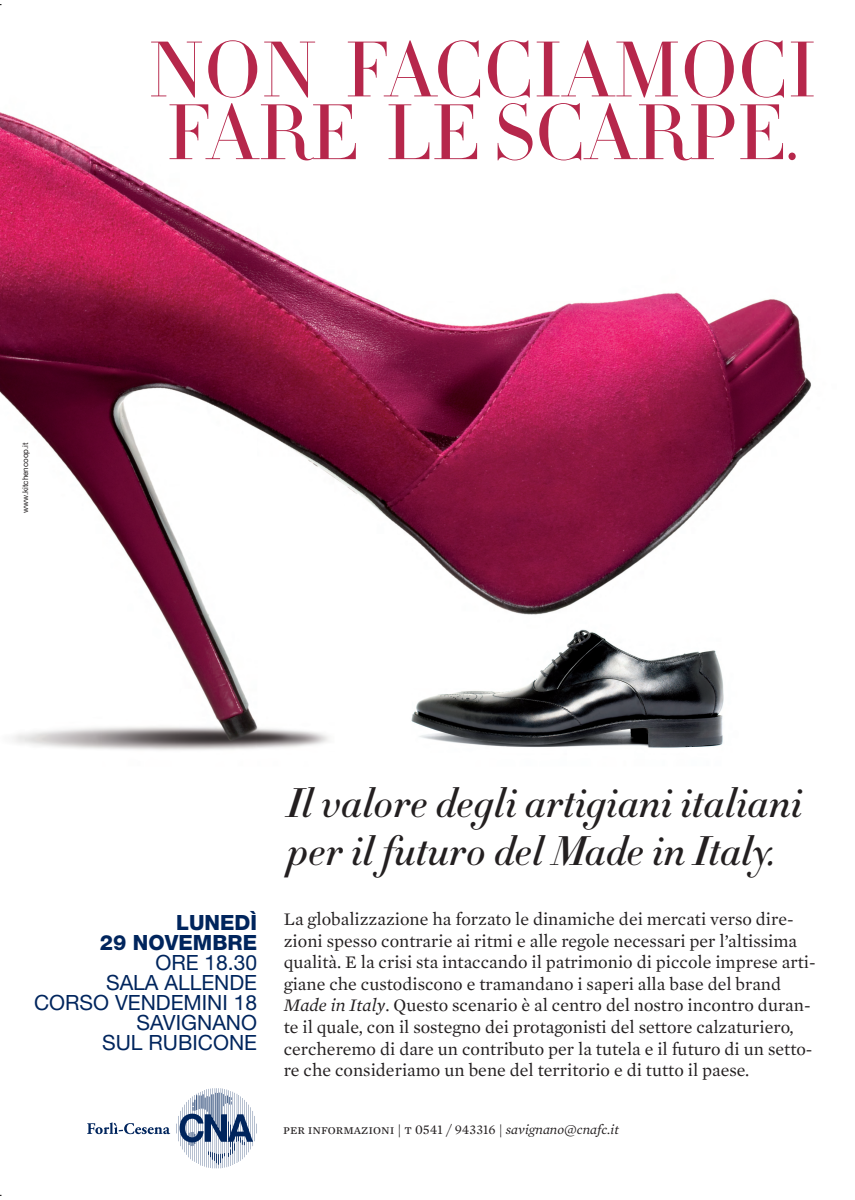
<style>
.page{position:relative;width:855px;height:1200px;background:#fff}
.page>*{position:absolute;margin:0;border:0;box-sizing:border-box;transform-origin:0 0}
.t1{font:300 77.3px/62.7px "Didot HTF 24";color:#b6274b}
.t2{font:italic 500 40.6px/48.7px "Didot HTF 11";color:#231f20}
.t3{font:21px/20px "Helvetica Neue LT Std";color:#00255d;text-align:right}
.t4{font:800 21px/20px "Helvetica Neue LT Std";color:#00255d;text-align:right}
.t5{font:18px/21.6px "Mercury Text G1 Roman";color:#231f20}
.t6{font:13.7px "Mercury Text G1 Roman SC";color:#231f20}
.t7{font:8px "Helvetica Neue LT Std";color:#231f20}
.s1{font-family:"Mercury Text G1";font-style:italic}
</style>
<div class="page">
<svg style="left:176px;top:1088px;width:81px;height:80px"></svg>
<svg style="left:87px;top:1122px;width:83px;height:12px"></svg>
<img style="left:0;top:112px;width:811px;height:638px">
<p class="t7" style="left:20px;top:513px;width:72px;rotate:-90deg">www.kitchencoop.it</p>
<h1 class="t1" style="left:148px;top:42px;width:669px">NON FACCIAMOCI<br>FARE LE SCARPE.</h1>
<h2 class="t2" style="left:287px;top:780px;width:516px">Il valore degli artigiani italiani per il futuro del Made in Italy.</h2>
<p class="t4" style="left:100px;top:912px;width:159px">LUNEDÌ<br>29 NOVEMBRE</p>
<p class="t3" style="left:34px;top:952px;width:224px">ORE 18.30<br>SALA ALLENDE<br>CORSO VENDEMINI 18<br>SAVIGNANO<br>SUL RUBICONE</p>
<p class="t5" style="left:283px;top:908px;width:533px">La globalizzazione ha forzato le dinamiche dei mercati verso dire&shy;zioni spesso contrarie ai ritmi e alle regole necessari per l’altissima qualità. E la crisi sta intaccando il patrimonio di piccole imprese arti&shy;giane che custodiscono e tramandano i saperi alla base del brand <span class="s1">Made in Italy</span>. Questo scenario è al centro del nostro incontro duran&shy;te il quale, con il sostegno dei protagonisti del settore calzaturiero, cercheremo di dare un contributo per la tutela e il futuro di un setto&shy;re che consideriamo un bene del territorio e di tutto il paese.</p>
<p class="t6" style="left:283px;top:1121px;width:337px">per informazioni | t 0541 / 943316 | <span class="s1">savignano@cnafc.it</span></p>
</div>
